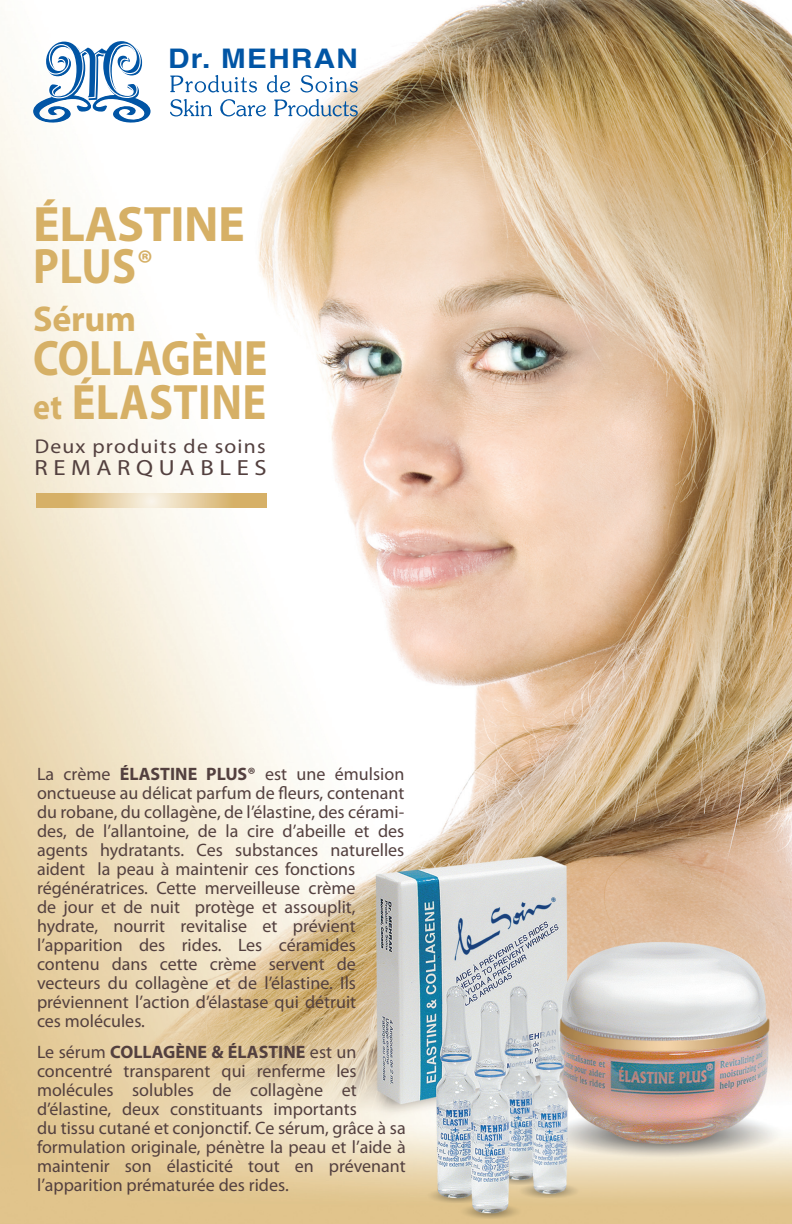
<style>
.page{position:relative;width:792px;height:1224px;background:#fff}
.page>*{position:absolute;margin:0;border:0;box-sizing:border-box;transform-origin:0 0}
.t1{font:700 50px/44px "Myriad Pro";color:#d6b066;scale:.87 1}
.t2{font:700 50px/42px "Myriad Pro";color:#d6b066}
.t3{font:700 36px "Myriad Pro";letter-spacing:-.01em;color:#d6b066}
.t4{font:700 27px "Helvetica";letter-spacing:.045em;color:#0155a5;scale:1.1 1}
.t5{font:22px "Myriad Pro";letter-spacing:.23em;color:#53403f;scale:1.12 1}
.t6{font:20px "Myriad Pro";letter-spacing:.055em;color:#53403f;scale:1.08 1}
.t7{font:18px/19px "Myriad Pro";color:#53403f}
.s1{font-size:36px}
.s2{font-weight:700}
</style>
<div class="page">
<img style="left:0;top:0;width:792px;height:1224px">
<svg style="left:170px;top:75px;width:87px;height:17px"></svg>
<svg style="left:267px;top:75px;width:23px;height:17px"></svg>
<svg style="left:301px;top:75px;width:57px;height:17px"></svg>
<svg style="left:170px;top:99px;width:42px;height:17px"></svg>
<svg style="left:220px;top:99px;width:46px;height:17px"></svg>
<svg style="left:274px;top:99px;width:84px;height:17px"></svg>
<svg style="left:31px;top:39px;width:122px;height:85px"></svg>
<svg style="left:36px;top:494px;width:230px;height:14px;background:#e2c895"></svg>
<h3 class="t4" style="left:168px;top:48px;width:174px">Dr. MEHRAN</h3>
<h1 class="t2" style="left:33px;top:202px;width:213px">ÉLASTINE<br>PLUS<sup>®</sup></h1>
<h2 class="t3" style="left:33px;top:297px;width:104px">Sérum</h2>
<h1 class="t1" style="left:33px;top:335px;width:271px">COLLAGÈNE <span class="s1">et</span> ÉLASTINE</h1>
<p class="t6" style="left:35px;top:438px;width:215px">Deux produits de soins</p>
<p class="t5" style="left:35px;top:459px;width:209px">REMARQUABLES</p>
<p class="t7" style="left:37px;top:765px;width:369px">La crème <span class="s2">ÉLASTINE PLUS®</span> est une émulsion onctueuse au délicat parfum de fleurs, contenant du robane, du collagène, de l’élastine, des cérami&shy;des, de l’allantoine, de la cire d’abeille et des agents hydratants. Ces substances naturelles aident la peau à maintenir ces fonctions régénératrices. Cette merveilleuse crème<br>de jour et de nuit protège et assouplit, hydrate, nourrit revitalise et prévient l’apparition des rides. Les céramides contenu dans cette crème servent de vecteurs du collagène et de l’élastine. Ils préviennent l’action d’élastase qui détruit<br>ces molécules.</p>
<p class="t7" style="left:37px;top:1043px;width:370px">Le sérum <span class="s2">COLLAGÈNE &amp; ÉLASTINE</span> est un concentré transparent qui renferme les molécules solubles de collagène et d’élastine, deux constituants importants<br>du tissu cutané et conjonctif. Ce sérum, grâce à sa formulation originale, pénètre la peau et l’aide à maintenir son élasticité tout en prévenant l’apparition prématurée des rides.</p>
</div>
